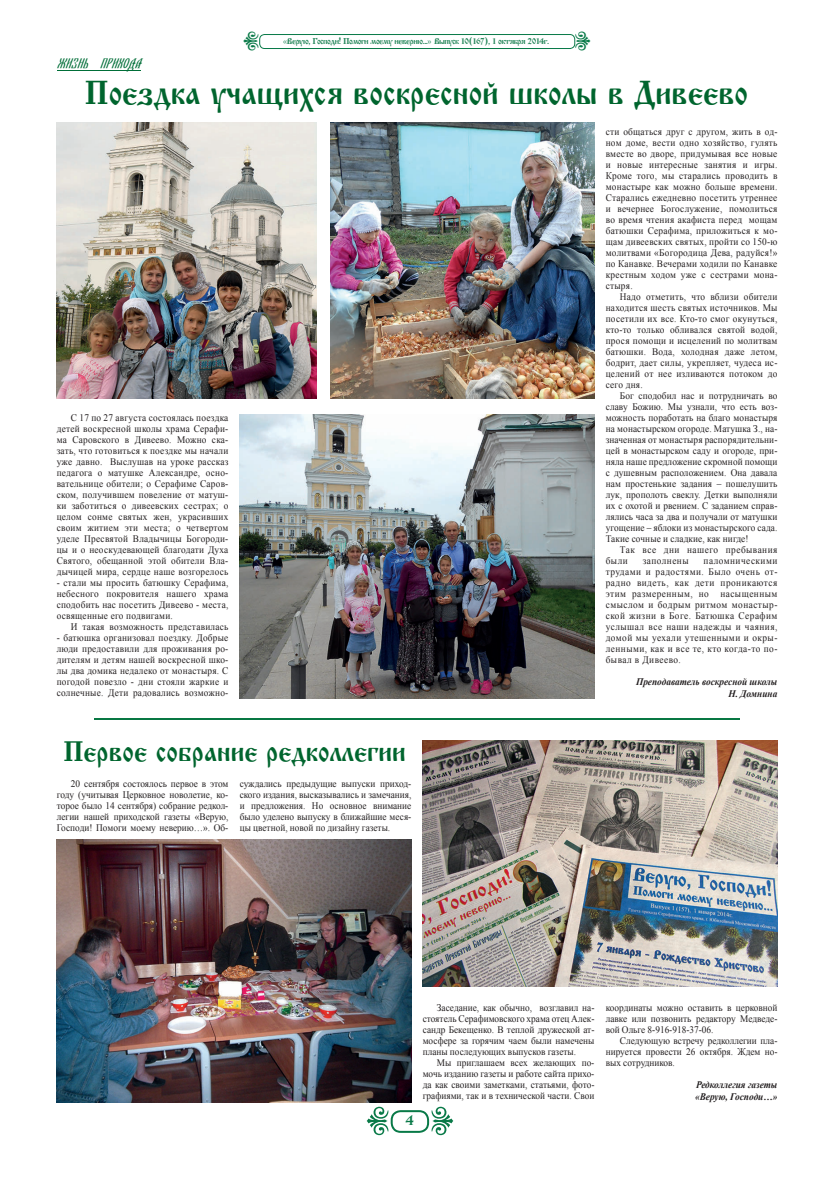
<style>
.page{position:relative;width:820px;height:1191px;background:#fff}
.page>*{position:absolute;margin:0;border:0;box-sizing:border-box;transform-origin:0 0}
.t1{font:33px "Izhitsa C";color:#00652e;scale:.93 1}
.t2{font:28px "Izhitsa C";color:#00652e;scale:.93 1}
.t3{font:italic 14px "A La Russ";color:#006e38}
.t4{font:14px "Izhitsa C";color:#087947}
.t5{font:10px/11px "Times New Roman";letter-spacing:.01em;color:#231f20;text-align:justify;scale:.93 1}
.t6{font:italic 700 10px/12.4px "Times New Roman";color:#231f20;text-align:right;scale:.93 1}
.t7{font:10px/11px "Times New Roman";letter-spacing:.05em;color:#231f20;scale:.93 1}
.t8{font:8.5px "Izhitsa C";letter-spacing:-.06em;color:#26875b}
.s1{font-family:"Times New Roman"}
</style>
<div class="page">
<hr style="left:57px;top:70px;width:83px;height:1px;background:#006e38">
<img style="left:240px;top:414px;width:354px;height:284px">
<img style="left:330px;top:123px;width:264px;height:276px">
<img style="left:57px;top:123px;width:260px;height:276px">
<img style="left:57px;top:839px;width:354px;height:263px">
<img style="left:422px;top:740px;width:355px;height:246px">
<hr style="left:94px;top:719px;width:645px;height:1px;background:#087743">
<svg style="left:259px;top:34px;width:317px;height:15px"></svg>
<svg style="left:390px;top:1110px;width:40px;height:23px"></svg>
<p class="t8" style="left:283px;top:36px;width:267px"><span class="s1">«</span>Верую, Господи! Помоги моему неверию...<span class="s1">»</span> Выпуск 10(167), 1 октября 2014г.</p>
<h3 class="t3" style="left:57px;top:56px;width:91px">ЖИЗНЬ ПРИХОДА</h3>
<h1 class="t1" style="left:85px;top:74px;width:714px">Поеçдкà у÷àùиõся воскресноé øкоëы в Äивеево</h1>
<p class="t5" style="left:57px;top:412px;width:186px;text-indent:14px">С 17 по 27 августа состоялась поездка детей воскресной школы храма Серафи&shy;ма Саровского в Дивеево. Можно ска&shy;зать, что готовиться к поездке мы начали уже давно. Выслушав на уроке рассказ педагога о матушке Александре, осно&shy;вательнице обители; о Серафиме Саров&shy;ском, получившем повеление от матуш&shy;ки заботиться о дивеевских сестрах; о целом сонме святых жен, украсивших своим житием эти места; о четвертом уделе Пресвятой Владычицы Богороди&shy;цы и о неоскудевающей благодати Духа Святого, обещанной этой обители Вла&shy;дычицей мира, сердце наше возгорелось</p>
<p class="t5" style="left:57px;top:577px;width:186px">- стали мы просить батюшку Серафима, небесного покровителя нашего храма сподобить нас посетить Дивеево - места, освященные его подвигами.</p>
<p class="t5" style="left:71px;top:621px;width:171px">И такая возможность представилась</p>
<p class="t5" style="left:57px;top:632px;width:186px">- батюшка организовал поездку. Добрые люди предоставили для проживания ро&shy;дителям и детям нашей воскресной шко&shy;лы два домика недалеко от монастыря. С погодой повезло - дни стояли жаркие и солнечные. Дети радовались возможно-</p>
<h2 class="t2" style="left:63px;top:735px;width:370px">Первое собрàние редкоëëегии</h2>
<p class="t5" style="left:240px;top:778px;width:186px">суждались предыдущие выпуски приход&shy;ского издания, высказывались и замечания, и предложения. Но основное внимание было уделено выпуску в ближайшие меся&shy;цы цветной, новой по дизайну газеты.</p>
<p class="t5" style="left:57px;top:778px;width:186px;text-indent:14px">20 сентября состоялось первое в этом году (учитывая Церковное новолетие, ко&shy;торое было 14 сентября) собрание редкол&shy;легии нашей приходской газеты «Верую, Господи! Помоги моему неверию…». Об-</p>
<p class="t5" style="left:605px;top:125px;width:186px">сти общаться друг с другом, жить в од&shy;ном доме, вести одно хозяйство, гулять вместе во дворе, придумывая все новые и новые интересные занятия и игры.<br>Кроме того, мы старались проводить в монастыре как можно больше времени.<br>Старались ежедневно посетить утреннее и вечернее Богослужение, помолиться во время чтения акафиста перед мощам батюшки Серафима, приложиться к мо&shy;щам дивеевских святых, пройти со 150-ю молитвами «Богородица Дева, радуйся!» по Канавке. Вечерами ходили по Канавке крестным ходом уже с сестрами мона&shy;стыря.</p>
<p class="t5" style="left:605px;top:290px;width:186px;text-indent:14px">Надо отметить, что вблизи обители находится шесть святых источников. Мы посетили их все. Кто-то смог окунуться, кто-то только обливался святой водой, прося помощи и исцелений по молитвам батюшки. Вода, холодная даже летом, бодрит, дает силы, укрепляет, чудеса ис&shy;целений от нее изливаются потоком до сего дня.</p>
<p class="t5" style="left:605px;top:389px;width:186px;text-indent:14px">Бог сподобил нас и потрудничать во славу Божию. Мы узнали, что есть воз&shy;можность поработать на благо монастыря на монастырском огороде. Матушка З., на&shy;значенная от монастыря распорядительни&shy;цей в монастырском саду и огороде, при&shy;няла наше предложение скромной помощи с душевным расположением. Она давала нам простенькие задания – пошелушить лук, прополоть свеклу. Детки выполняли их с охотой и рвением. С заданием справ&shy;лялись часа за два и получали от матушки угощение – яблоки из монастырского сада.<br>Такие сочные и сладкие, как нигде!</p>
<p class="t7" style="left:605px;top:543px;width:186px;text-indent:14px">Так все дни нашего пребывания были</p>
<p class="t5" style="left:605px;top:554px;width:186px;text-indent:98px">паломническими трудами и радостями. Было очень от&shy;радно видеть, как дети проникаются этим размеренным, но насыщенным смыслом и бодрым ритмом монастыр&shy;ской жизни в Боге. Батюшка Серафим услышал все наши надежды и чаяния, домой мы уехали утешенными и окры&shy;ленными, как и все те, кто когда-то по&shy;бывал в Дивеево.</p>
<p class="t6" style="left:635px;top:675px;width:153px">Преподаватель воскресной школы<br>Н. Домнина</p>
<p class="t7" style="left:642px;top:554px;width:51px">заполнены</p>
<h3 class="t4" style="left:405px;top:1111px;width:10px">4</h3>
<p class="t5" style="left:422px;top:1001px;width:186px;text-indent:14px">Заседание, как обычно, возглавил на&shy;стоятель Серафимовского храма отец Алек&shy;сандр Бекещенко. В теплой дружеской ат&shy;мосфере за горячим чаем были намечены планы последующих выпусков газеты.</p>
<p class="t5" style="left:422px;top:1056px;width:186px;text-indent:14px">Мы приглашаем всех желающих по&shy;мочь изданию газеты и работе сайта прихо&shy;да как своими заметками, статьями, фото&shy;графиями, так и в технической части. Свои</p>
<p class="t5" style="left:605px;top:1001px;width:186px">координаты можно оставить в церковной лавке или позвонить редактору Медведе&shy;вой Ольге 8-916-918-37-06.</p>
<p class="t5" style="left:605px;top:1034px;width:186px;text-indent:14px">Следующую встречу редколлегии пла&shy;нируется провести 26 октября. Ждем но&shy;вых сотрудников.</p>
<p class="t6" style="left:694px;top:1078px;width:90px;text-align:left">Редколлегия газеты «Верую, Господи…»</p>
</div>
